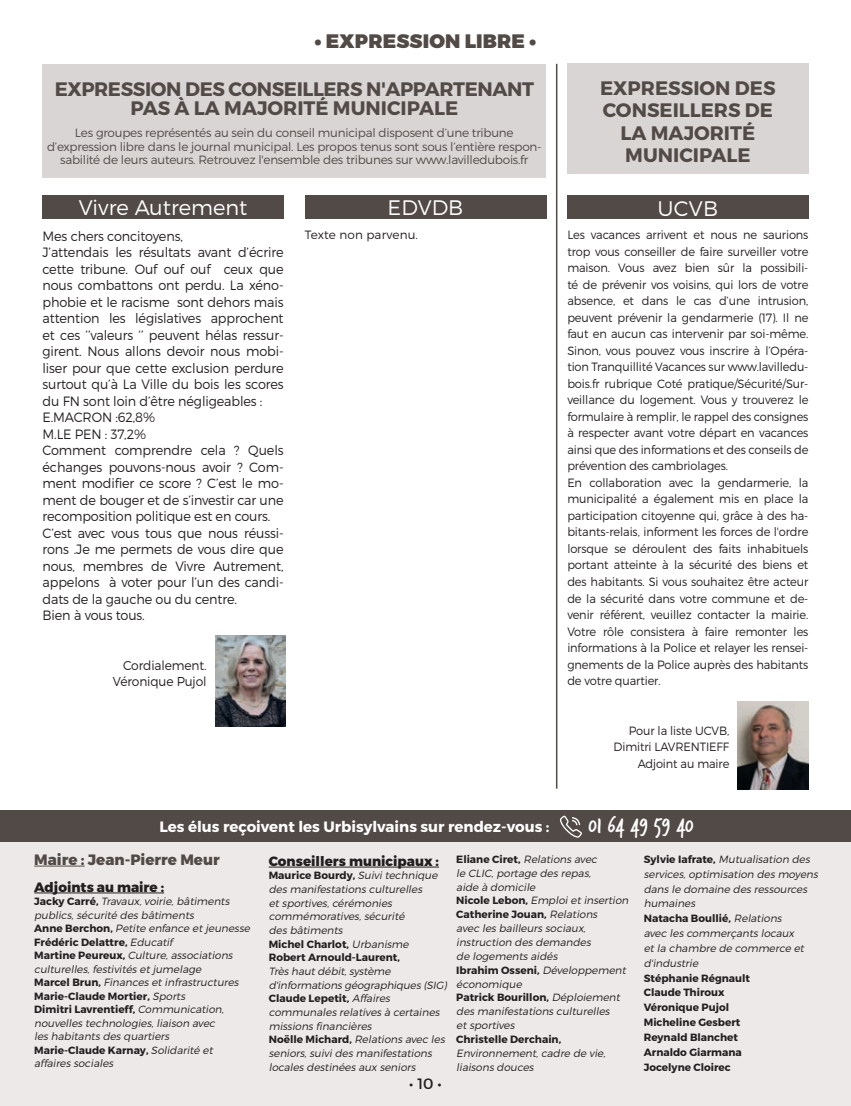
<style>
.page{position:relative;width:851px;height:1106px;background:#fff}
.page>*{position:absolute;margin:0;border:0;box-sizing:border-box;transform-origin:0 0}
.t1{font:24px "Trash Hand";color:#fff}
.t2{font:300 21px "Montserrat";color:#fff}
.t3{font:700 19.5px/19.5px "Montserrat";letter-spacing:-.02em;color:#524a47;text-align:center}
.t4{font:700 19.5px/22.5px "Montserrat";color:#524a47;text-align:center}
.t5{font:900 19.5px "Montserrat";letter-spacing:.01em;color:#524a47}
.t6{font:700 15px "Montserrat";color:#fff}
.t7{font:800 15px "Montserrat";color:#524a47}
.t8{font:15px "Montserrat";color:#231f20}
.t9{font:300 13.5px/16.5px "Montserrat";letter-spacing:-.01em;color:#231f20;scale:.95 1}
.t10{font:800 13.5px "Montserrat";color:#231f20}
.t11{font:300 12.9px/16.5px "Montserrat";letter-spacing:-.01em;color:#231f20;text-align:right;scale:.95 1}
.t12{font:300 12px/16.5px "Montserrat";letter-spacing:-.01em;color:#231f20;scale:.95 1}
.t13{font:300 12px/13.5px "Montserrat";letter-spacing:-.02em;color:#524a47;text-align:center}
.t14{font:300 12px "Montserrat";letter-spacing:.01em;color:#231f20}
.t15{font:italic 300 10.5px/13.6px "Montserrat";color:#231f20}
.t16{font:700 10.5px/14.9px "Montserrat";color:#231f20}
.s1{font-weight:700;font-style:normal}
</style>
<div class="page">
<div style="left:0;top:825px;width:850px;height:281px;background:#ece9e8"></div>
<div style="left:0;top:810px;width:850px;height:31px;background:#524a47"></div>
<svg style="left:560px;top:815px;width:22px;height:22px"></svg>
<hr style="left:34px;top:865px;width:51px;height:1px;background:#524a47">
<hr style="left:34px;top:892px;width:130px;height:1px;background:#231f20">
<hr style="left:269px;top:866px;width:170px;height:1px;background:#231f20">
<div style="left:567px;top:64px;width:241px;height:110px;background:#d8d5d4"></div>
<div style="left:567px;top:196px;width:241px;height:23px;background:#524a47"></div>
<div style="left:43px;top:196px;width:240px;height:23px;background:#524a47"></div>
<div style="left:305px;top:196px;width:241px;height:23px;background:#524a47"></div>
<div style="left:43px;top:64px;width:503px;height:114px;background:#d8d5d4"></div>
<hr style="left:556px;top:64px;width:1px;height:724px;background:#524a47">
<img style="left:737px;top:701px;width:71px;height:88px">
<img style="left:215px;top:636px;width:70px;height:91px">
<h3 class="t5" style="left:314px;top:28px;width:223px">• EXPRESSION LIBRE •</h3>
<h3 class="t3" style="left:55px;top:79px;width:480px">EXPRESSION DES CONSEILLERS N'APPARTENANT<br>PAS À LA MAJORITÉ MUNICIPALE</h3>
<p class="t13" style="left:47px;top:126px;width:496px">Les groupes représentés au sein du conseil municipal disposent d’une tribune d’expression libre dans le journal municipal. Les propos tenus sont sous l’entière respon&shy;sabilité de leurs auteurs. Retrouvez l'ensemble des tribunes sur www.lavilledubois.fr</p>
<h2 class="t2" style="left:79px;top:194px;width:170px">Vivre Autrement</h2>
<p class="t9" style="left:43px;top:227px;width:255px">Mes chers concitoyens,<br>J’attendais les résultats avant d’écrire cette tribune. Ouf ouf ouf ceux que nous combattons ont perdu. La xéno&shy;phobie et le racisme sont dehors mais attention les législatives approchent et ces ’’valeurs ‘’ peuvent hélas ressur&shy;girent. Nous allons devoir nous mobi&shy;liser pour que cette exclusion perdure surtout qu’à La Ville du bois les scores du FN sont loin d’être négligeables :<br>E.MACRON :62,8%<br>M.LE PEN : 37,2%<br>Comment comprendre cela ? Quels échanges pouvons-nous avoir ? Com&shy;ment modifier ce score ? C’est le mo&shy;ment de bouger et de s’investir car une recomposition politique est en cours.<br>C’est avec vous tous que nous réussi&shy;rons .Je me permets de vous dire que nous, membres de Vivre Autrement, appelons à voter pour l’un des candi&shy;dats de la gauche ou du centre.<br>Bien à vous tous.</p>
<p class="t11" style="left:113px;top:657px;width:100px">Cordialement.<br>Véronique Pujol</p>
<h2 class="t2" style="left:387px;top:194px;width:77px">EDVDB</h2>
<p class="t14" style="left:305px;top:228px;width:114px">Texte non parvenu.</p>
<h3 class="t4" style="left:600px;top:77px;width:177px">EXPRESSION DES<br>CONSEILLERS DE<br>LA MAJORITÉ<br>MUNICIPALE</h3>
<h2 class="t2" style="left:657px;top:196px;width:62px">UCVB</h2>
<p class="t12" style="left:567px;top:227px;width:255px">Les vacances arrivent et nous ne saurions trop vous conseiller de faire surveiller votre maison. Vous avez bien sûr la possibili&shy;té de prévenir vos voisins, qui lors de votre absence, et dans le cas d’une intrusion, peuvent prévenir la gendarmerie (17). Il ne faut en aucun cas intervenir par soi-même.<br>Sinon, vous pouvez vous inscrire à l’Opéra&shy;tion Tranquillité Vacances sur www.lavilledu&shy;bois.fr rubrique Coté pratique/Sécurité/Sur&shy;veillance du logement. Vous y trouverez le formulaire à remplir, le rappel des consignes à respecter avant votre départ en vacances ainsi que des informations et des conseils de prévention des cambriolages.<br>En collaboration avec la gendarmerie, la municipalité a également mis en place la participation citoyenne qui, grâce à des ha&shy;bitants-relais, informent les forces de l'ordre lorsque se déroulent des faits inhabituels portant atteinte à la sécurité des biens et des habitants. Si vous souhaitez être acteur de la sécurité dans votre commune et de&shy;venir référent, veuillez contacter la mairie.<br>Votre rôle consistera à faire remonter les informations à la Police et relayer les rensei&shy;gnements de la Police auprès des habitants de votre quartier.</p>
<p class="t12" style="left:613px;top:722px;width:123px;text-align:right">Pour la liste UCVB,<br>Dimitri LAVRENTIEFF<br>Adjoint au maire</p>
<h3 class="t6" style="left:159px;top:817px;width:391px">Les élus reçoivent les Urbisylvains sur rendez-vous :</h3>
<h1 class="t1" style="left:589px;top:813px;width:106px">01 64 49 59 40</h1>
<h3 class="t7" style="left:34px;top:850px;width:187px">Maire : Jean-Pierre Meur</h3>
<p class="t10" style="left:34px;top:878px;width:131px">Adjoints au maire :</p>
<p class="t15" style="left:34px;top:894px;width:219px"><span class="s1">J a c ky Ca r ré,</span> Travaux, voirie, bâtiments publics, sécurité des bâtiments<br><span class="s1">A n n e Be rc h o n ,</span> Petite enfance et jeunesse <span class="s1">Frédéric Delattre,</span> Educatif<br><span class="s1">M a rt i n e Pe u re u x,</span> Culture, associations culturelles, festivités et j umelage<br><span class="s1">M a rce l B r u n ,</span> Finances et infrastructures <span class="s1">Marie-Claude Mortier,</span> Sports<br><span class="s1">Dimitri Lavrentieff,</span> Communication, nouvelles technologies, liaison avec<br>les habitants des quartiers<br><span class="s1">Marie-Claude Karnay,</span> Solidarité et affaires sociales</p>
<p class="t15" style="left:456px;top:852px;width:176px"><span class="s1">E l i a n e C i ret,</span> Relations avec<br>le CLIC, portage des repas,<br>aide à domicile<br><span class="s1">N i co l e Le bo n ,</span> Emploi et insertion<br><span class="s1">Catherine Jouan,</span> Relations<br>avec les bailleurs sociaux, instruction des demandes<br>de logements aidés<br><span class="s1">Ibrahim Osseni,</span> Développement économique<br><span class="s1">Patrick Bourillon,</span> Déploiement des manifestations culturelles<br>et sportives</p>
<p class="t16" style="left:456px;top:1032px;width:106px">Christelle Derchain,</p>
<p class="t15" style="left:456px;top:1046px;width:153px">Environnement, cadre de vie, liaisons douces</p>
<p class="t15" style="left:643px;top:851px;width:178px;line-height:14.9px"><span class="s1">Syl vi e I a fra te,</span> Mutualisation des services, optimisation des moyens dans le domaine des ressources humaines<br><span class="s1">Natacha Boullié,</span> Relations<br>avec les commerçants locaux<br>et la chambre de commerce et d'industrie</p>
<p class="t16" style="left:643px;top:970px;width:108px">Stéphanie Régnault<br>Claude Thiroux<br>Véronique Pujol<br>Micheline Gesbert<br>Reynald Blanchet<br>Arnaldo Giarmana<br>Jocelyne Cloirec</p>
<p class="t10" style="left:269px;top:852px;width:172px">Conseillers municipaux :</p>
<p class="t15" style="left:269px;top:868px;width:172px"><span class="s1">Maurice Bourdy,</span> Suivi technique des manifestations culturelles<br>et sportives, cérémonies commémoratives, sécurité<br>des bâtiments<br><span class="s1">Michel Charlot,</span> Urbanisme<br><span class="s1">Robert Arnould-Laurent,</span></p>
<p class="t15" style="left:269px;top:964px;width:182px">Très hautdébit,système d'informations géographiques (SIG)<br><span class="s1">Claude Lepetit,</span> Affaires communales relatives à certaines missions financières<br><span class="s1">N oë l l e M i c h a rd ,</span> Relations avec les seniors, suivi des manifestations locales destinées aux seniors</p>
<h3 class="t8" style="left:409px;top:1074px;width:34px">• 10 •</h3>
</div>
